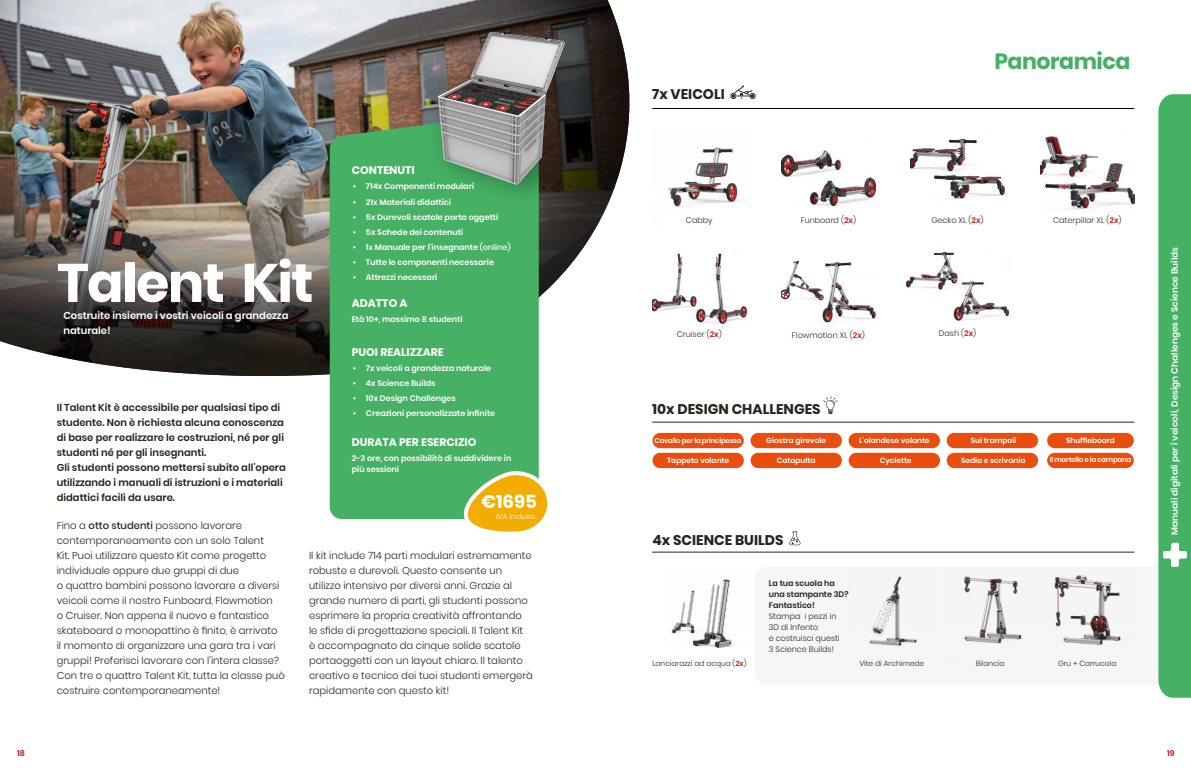
<style>
.page{position:relative;width:1191px;height:780px;background:#fff}
.page>*{position:absolute;margin:0;border:0;box-sizing:border-box;transform-origin:0 0}
.t1{font:700 54px "Poppins";letter-spacing:-.03em;color:#fff}
.t2{font:700 22px "Poppins";letter-spacing:-.02em;color:#46b064}
.t3{font:700 18.3px "Poppins";color:#fff}
.t4{font:700 14px "Poppins";color:#27241e}
.t5{font:700 11px "Poppins";color:#fff}
.t6{font:300 10px/15px "Poppins";color:#27241e}
.t7{font:600 10px/15px "Poppins";color:#27241e}
.t8{font:600 10px/15px "Poppins";color:#fff}
.t9{font:600 9px "Poppins";color:#fff}
.t10{font:600 8px/11px "Poppins";color:#fff}
.t11{font:300 8px "Poppins";color:#282827}
.t12{font:300 8px/11px "Poppins";color:#27241e}
.t13{font:600 8px/11px "Poppins";color:#27241e}
.t14{font:600 8px "Poppins";color:#c90c0f}
.t15{font:600 7.4px "Poppins";color:#fff}
.t16{font:300 7.4px "Poppins";color:#282827}
.t17{font:300 7.4px "Poppins";color:#fff}
.t18{font:600 7px "Poppins";letter-spacing:-.03em;color:#fff}
.s1{font-weight:500}
.s2{font-weight:600;color:#cb2216}
</style>
<div class="page">
<div style="left:0;top:0;width:636px;height:385px;background:#000;opacity:.82"></div>
<div style="left:330px;top:110px;width:209px;height:409px;background:#46b064"></div>
<div style="left:424px;top:8px;width:173px;height:199px;background:#000;opacity:.3"></div>
<img style="left:415px;top:0;width:171px;height:196px">
<img style="left:867px;top:573px;width:53px;height:73px">
<img style="left:1052px;top:573px;width:83px;height:73px">
<img style="left:963px;top:576px;width:65px;height:68px">
<img style="left:905px;top:251px;width:105px;height:70px">
<img style="left:781px;top:260px;width:94px;height:65px">
<img style="left:652px;top:253px;width:94px;height:71px">
<img style="left:1040px;top:136px;width:94px;height:74px">
<img style="left:910px;top:138px;width:96px;height:61px">
<div style="left:652px;top:433px;width:92px;height:15px;background:#e94e0f;border-radius:8px"></div>
<div style="left:652px;top:453px;width:92px;height:15px;background:#e94e0f;border-radius:8px"></div>
<div style="left:1047px;top:453px;width:86px;height:15px;background:#e94e0f;border-radius:8px"></div>
<div style="left:1047px;top:433px;width:86px;height:15px;background:#e94e0f;border-radius:8px"></div>
<div style="left:750px;top:453px;width:92px;height:15px;background:#e94e0f;border-radius:8px"></div>
<div style="left:946px;top:433px;width:92px;height:15px;background:#e94e0f;border-radius:8px"></div>
<div style="left:750px;top:433px;width:92px;height:15px;background:#e94e0f;border-radius:8px"></div>
<div style="left:848px;top:453px;width:92px;height:15px;background:#e94e0f;border-radius:8px"></div>
<div style="left:848px;top:433px;width:92px;height:15px;background:#e94e0f;border-radius:8px"></div>
<div style="left:946px;top:453px;width:92px;height:15px;background:#e94e0f;border-radius:8px"></div>
<hr style="left:652px;top:422px;width:482px;height:1px;background:#27241e">
<hr style="left:652px;top:552px;width:482px;height:1px;background:#27241e">
<svg style="left:730px;top:85px;width:25px;height:14px"></svg>
<hr style="left:652px;top:108px;width:482px;height:1px;background:#000">
<img style="left:781px;top:150px;width:94px;height:57px">
<img style="left:668px;top:147px;width:73px;height:60px">
<div style="left:854px;top:138px;width:26px;height:20px;background:#fff"></div>
<div style="left:979px;top:134px;width:27px;height:21px;background:#fff"></div>
<div style="left:1113px;top:134px;width:27px;height:21px;background:#fff"></div>
<div style="left:728px;top:253px;width:27px;height:20px;background:#fff"></div>
<div style="left:852px;top:253px;width:26px;height:20px;background:#fff"></div>
<div style="left:980px;top:251px;width:26px;height:20px;background:#fff"></div>
<img style="left:693px;top:579px;width:41px;height:69px">
<img style="left:671px;top:579px;width:34px;height:63px">
<svg style="left:789px;top:531px;width:11px;height:14px"></svg>
<div style="left:1158px;top:94px;width:33px;height:603px;background:#46b064"></div>
<svg style="left:823px;top:396px;width:14px;height:18px"></svg>
<svg style="left:462px;top:469px;width:86px;height:63px"></svg>
<p class="t5" style="left:352px;top:164px;width:64px">CONTENUTI</p>
<p class="t10" style="left:353px;top:181px;width:123px">• 714x Componenti modulari</p>
<p class="t10" style="left:353px;top:196px;width:100px">• 21x Materiali didattici</p>
<p class="t10" style="left:353px;top:211px;width:147px">• 5x Durevoli scatole porta oggetti</p>
<p class="t10" style="left:353px;top:226px;width:112px">• 5x Schede dei contenuti</p>
<p class="t10" style="left:353px;top:241px;width:159px">• 1x Manuale per l’insegnante <span class="s1">(online)</span></p>
<p class="t10" style="left:353px;top:256px;width:143px">• Tutte le componenti necessarie</p>
<p class="t10" style="left:353px;top:271px;width:86px">• Attrezzi necessari</p>
<h1 class="t1" style="left:57px;top:252px;width:258px">Talent Kit</h1>
<p class="t8" style="left:63px;top:308px;width:226px">Costruite insieme i vostri veicoli a grandezza naturale!</p>
<p class="t5" style="left:352px;top:297px;width:57px">ADATTO A</p>
<p class="t10" style="left:352px;top:313px;width:112px">Età 10+, massimo 8 studenti</p>
<p class="t5" style="left:352px;top:345px;width:93px">PUOI REALIZZARE</p>
<p class="t10" style="left:353px;top:362px;width:140px">• 7x veicoli a grandezza naturale</p>
<p class="t10" style="left:353px;top:377px;width:84px">• 4x Science Builds</p>
<p class="t10" style="left:353px;top:392px;width:104px">• 10x Design Challenges</p>
<p class="t10" style="left:353px;top:407px;width:144px">• Creazioni personalizzate infinite</p>
<p class="t5" style="left:352px;top:436px;width:126px">DURATA PER ESERCIZIO</p>
<p class="t10" style="left:352px;top:453px;width:161px">2-3 ore, con possibilità di suddividere in più sessioni</p>
<p class="t7" style="left:57px;top:400px;width:231px">Il Talent Kit è accessibile per qualsiasi tipo di studente. Non è richiesta alcuna conoscenza di base per realizzare le costruzioni, né per gli studenti né per gli insegnanti.<br>Gli studenti possono mettersi subito all’opera utilizzando i manuali di istruzioni e i materiali didattici facili da usare.</p>
<h3 class="t3" style="left:481px;top:491px;width:57px">€1695</h3>
<p class="t17" style="left:496px;top:512px;width:40px">IVA inclusa</p>
<p class="t6" style="left:57px;top:518px;width:230px">Fino a <span class="s1">otto studenti</span> possono lavorare contemporaneamente con un solo Talent<br>Kit. Puoi utilizzare questo Kit come progetto individuale oppure due gruppi di due<br>o quattro bambini possono lavorare a diversi veicoli come il nostro Funboard, Flowmotion<br>o Cruiser. Non appena il nuovo e fantastico skateboard o monopattino è finito, è arrivato<br>il momento di organizzare una gara tra i vari gruppi! Preferisci lavorare con l’intera classe?<br>Con tre o quattro Talent Kit, tutta la classe può costruire contemporaneamente!</p>
<p class="t6" style="left:309px;top:548px;width:225px">Il kit include 714 parti modulari estremamente robuste e durevoli. Questo consente un utilizzo intensivo per diversi anni. Grazie al grande numero di parti, gli studenti possono esprimere la propria creatività affrontando le sfide di progettazione speciali. Il Talent Kit<br>è accompagnato da cinque solide scatole portaoggetti con un layout chiaro. Il talento creativo e tecnico dei tuoi studenti emergerà rapidamente con questo kit!</p>
<h3 class="t4" style="left:652px;top:86px;width:74px">7x VEICOLI</h3>
<h2 class="t2" style="left:994px;top:49px;width:138px">Panoramica</h2>
<p class="t11" style="left:686px;top:215px;width:28px">Cabby</p>
<p class="t11" style="left:677px;top:329px;width:47px">Cruiser (<span class="s2">2x</span>)</p>
<p class="t11" style="left:800px;top:215px;width:57px">Funboard (<span class="s2">2x</span>)</p>
<p class="t11" style="left:1053px;top:215px;width:70px">Caterpillar XL (<span class="s2">2x</span>)</p>
<p class="t11" style="left:931px;top:215px;width:54px">Gecko XL (<span class="s2">2x</span>)</p>
<p class="t11" style="left:792px;top:330px;width:74px">Flowmotion XL (<span class="s2">2x</span>)</p>
<p class="t11" style="left:939px;top:328px;width:39px">Dash (<span class="s2">2x</span>)</p>
<h3 class="t4" style="left:652px;top:400px;width:170px">10x DESIGN CHALLENGES</h3>
<p class="t18" style="left:654px;top:436px;width:88px">Cavallo per la principessa</p>
<p class="t15" style="left:667px;top:456px;width:64px">Tappeto volante</p>
<p class="t18" style="left:1049px;top:456px;width:83px">Il martello e la campana</p>
<p class="t15" style="left:859px;top:436px;width:72px">L’olandese volante</p>
<p class="t15" style="left:766px;top:436px;width:61px">Giostra girevole</p>
<p class="t15" style="left:970px;top:436px;width:47px">Sui trampoli</p>
<p class="t15" style="left:879px;top:455px;width:33px">Cyclette</p>
<p class="t15" style="left:1066px;top:436px;width:50px">Shuffleboard</p>
<p class="t15" style="left:961px;top:455px;width:66px">Sedia e scrivania</p>
<p class="t15" style="left:777px;top:455px;width:40px">Catapulta</p>
<h3 class="t4" style="left:652px;top:531px;width:132px">4x SCIENCE BUILDS</h3>
<p class="t16" style="left:652px;top:659px;width:96px">Lanciarazzi ad acqua (<span class="s2">2x</span>)</p>
<p class="t13" style="left:769px;top:578px;width:81px">La tua scuola ha una stampante 3D?<br>Fantastico!</p>
<p class="t12" style="left:769px;top:611px;width:72px">Stampa i pezzi in<br>3D di Infento<br>e costruisci questi<br>3 Science Builds!</p>
<p class="t16" style="left:859px;top:659px;width:66px">Vite di Archimede</p>
<p class="t16" style="left:975px;top:659px;width:30px">Bilancia</p>
<p class="t16" style="left:1058px;top:659px;width:60px">Gru + Carrucola</p>
<p class="t9" style="left:1169px;top:534px;width:289px;rotate:-90deg">Manuali digitali per i veicoli, Design Challenges e Science Builds</p>
<p class="t14" style="left:17px;top:749px;width:9px">18</p>
<p class="t14" style="left:1167px;top:749px;width:9px">19</p>
</div>
